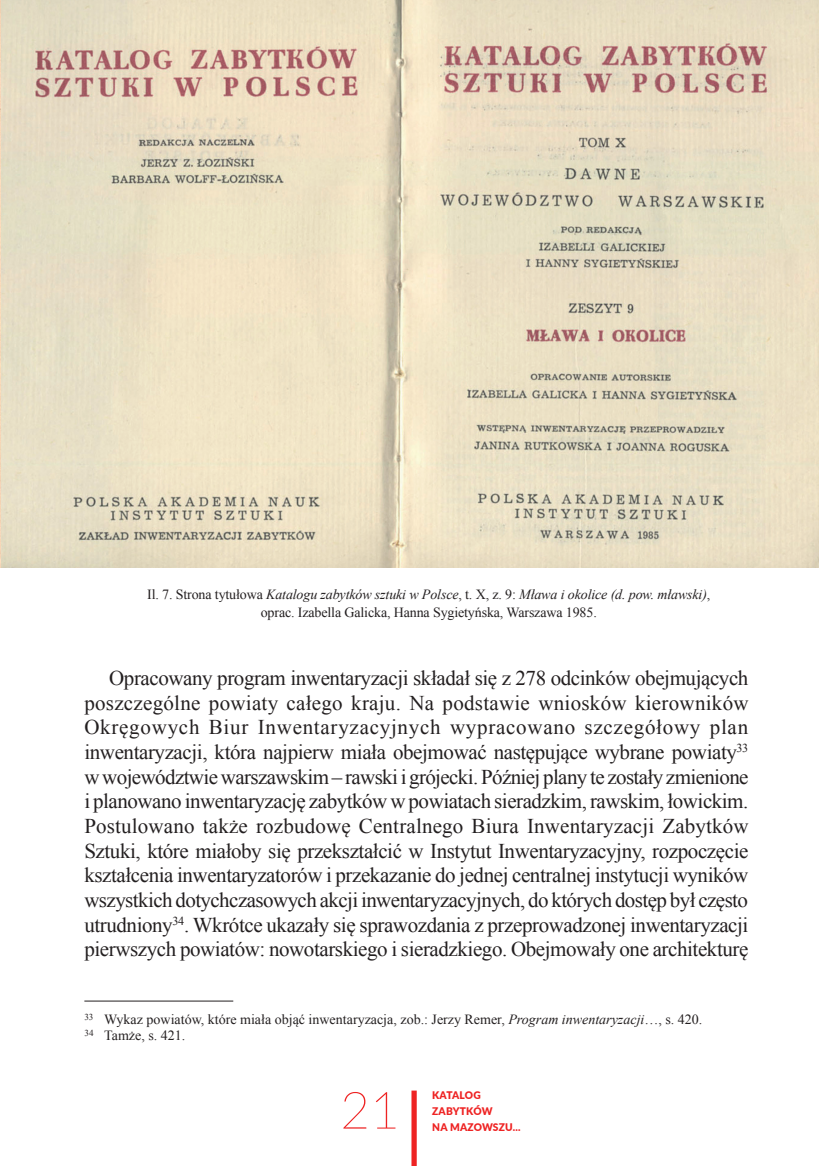
<style>
.page{position:relative;width:819px;height:1166px;background:#fff}
.page>*{position:absolute;margin:0;border:0;box-sizing:border-box;transform-origin:0 0}
.t1{font:100 51.62px "Lato";color:#ee2323}
.t2{font:21px/24.7px "Times New Roman";letter-spacing:-.02em;color:#231f20;text-align:justify}
.t3{font:14px/16.8px "Times New Roman";color:#231f20}
.t4{font:900 10.5px/15.8px "Lato";letter-spacing:.02em;color:#ee2323}
.s1{font-style:italic}
</style>
<div class="page">
<div style="left:411px;top:1090px;width:5px;height:76px;background:#ee2323"></div>
<hr style="left:84px;top:1001px;width:149px;height:1px;background:#231f20">
<img style="left:0;top:0;width:819px;height:567px">
<p class="t3" style="left:147px;top:585px;width:564px;line-height:17.5px;text-align:center">Il. 7. Strona tytułowa <span class="s1">Katalogu zabytków sztuki w Polsce</span>, t. X, z. 9: <span class="s1">Mława i okolice (d. pow. mławski)</span>, oprac. Izabella Galicka, Hanna Sygietyńska, Warszawa 1985.</p>
<p class="t2" style="left:84px;top:665px;width:666px;text-indent:25px">Opracowany program inwentaryzacji składał się z 278 odcinków obejmujących poszczególne powiaty całego kraju. Na podstawie wniosków kierowników Okręgowych Biur Inwentaryzacyjnych wypracowano szczegółowy plan inwentaryzacji, która najpierw miała obejmować następujące wybrane powiaty<sup>33 </sup>w województwie warszawskim – rawski igrójecki. Później plany te zostały zmienione i planowano inwentaryzację zabytków w powiatach sieradzkim, rawskim, łowickim.<br>Postulowano także rozbudowę Centralnego Biura Inwentaryzacji Zabytków Sztuki, które miałoby się przekształcić w Instytut Inwentaryzacyjny, rozpoczęcie kształcenia inwentaryzatorów i przekazanie do jednej centralnej instytucji wyników wszystkich dotychczasowych akcji inwentaryzacyjnych, do których dostęp był często utrudniony<sup>34</sup>. Wkrótce ukazały się sprawozdania z przeprowadzonej inwentaryzacji pierwszych powiatów: nowotarskiego i sieradzkiego. Obejmowały one architekturę</p>
<p class="t3" style="left:84px;top:1010px;width:619px"><sup>33</sup> Wykaz powiatów, które miała objąć inwentaryzacja, zob.: Jerzy Remer, <span class="s1">Program inwentaryzacji</span>…, s. 420.<br><sup>34</sup> Tamże, s. 421.</p>
<h1 class="t1" style="left:340px;top:1075px;width:61px">21</h1>
<p class="t4" style="left:432px;top:1087px;width:62px">KATALOG<br>ZABYTKÓW</p>
<p class="t4" style="left:432px;top:1118px;width:90px">NA MAZOWSZU...</p>
</div>
